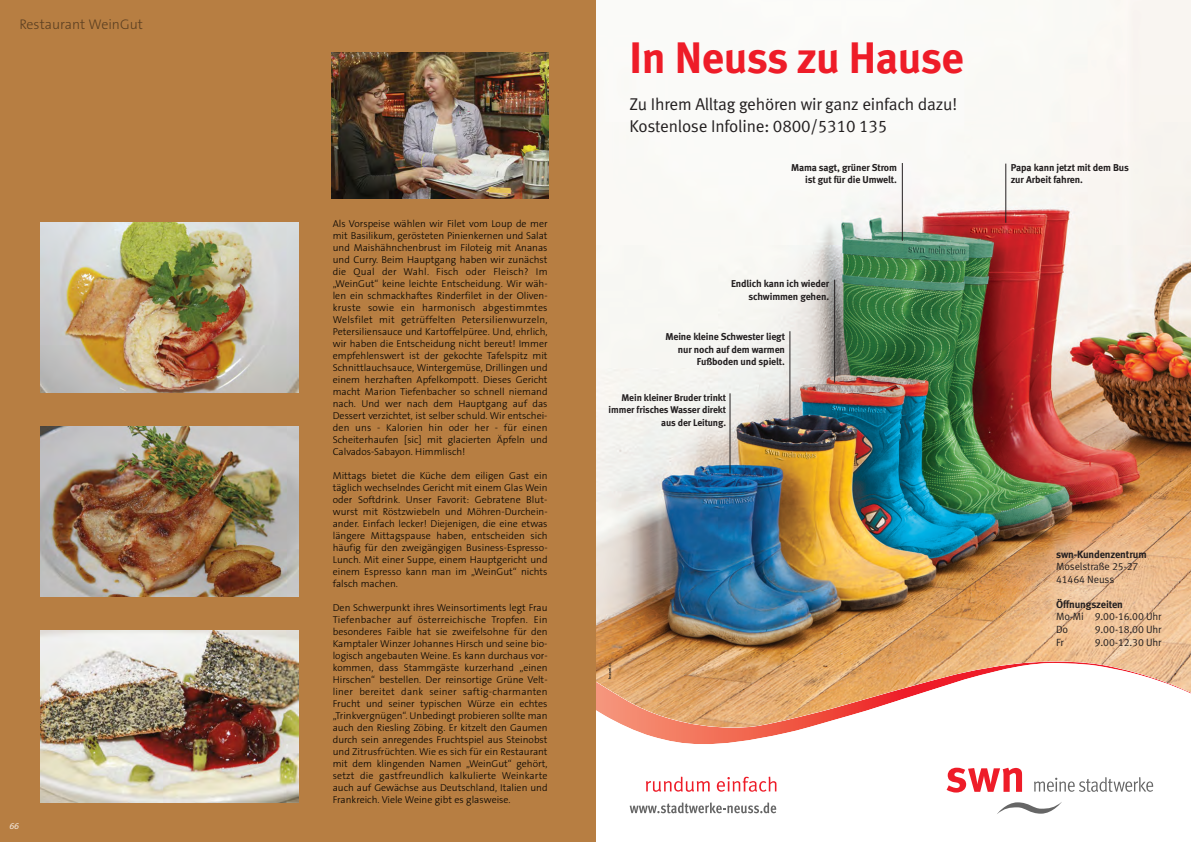
<style>
.page{position:relative;width:1191px;height:842px;background:#fff}
.page>*{position:absolute;margin:0;border:0;box-sizing:border-box;transform-origin:0 0}
.t1{font:44.1px "Meta Bold LF";letter-spacing:-.01em;color:#ee1c28}
.t2{font:17px/22.3px "Meta Normal LF";letter-spacing:-.01em;color:#231f20}
.t3{font:300 14px "The Sans B3";color:rgb(0 0 0/.5)}
.t4{font:10.5px/12.6px "Meta Normal LF";letter-spacing:-.01em;color:#231f20}
.t5{font:10.5px "Meta Bold LF";letter-spacing:-.01em;color:#231f20}
.t6{font:300 10px/12px "The Sans B3";color:#000;text-align:justify}
.t7{font:10px/12.5px "Meta Bold LF";letter-spacing:-.01em;color:#231f20;text-align:right}
.t8{font:9.7px/12.5px "Meta Bold LF";letter-spacing:-.01em;color:#231f20;text-align:right}
.t9{font:italic 9px "The Sans B5 Plain";color:rgb(255 255 255/.8)}
</style>
<div class="page">
<img style="left:596px;top:0;width:595px;height:659px">
<hr style="left:1005px;top:164px;width:1px;height:59px;background:#231f20">
<hr style="left:902px;top:163px;width:1px;height:78px;background:#231f20">
<hr style="left:834px;top:280px;width:1px;height:103px;background:#231f20">
<hr style="left:789px;top:331px;width:1px;height:94px;background:#231f20">
<hr style="left:729px;top:393px;width:1px;height:80px;background:#231f20">
<svg style="left:596px;top:659px;width:595px;height:2px"></svg>
<svg style="left:596px;top:661px;width:595px;height:83px"></svg>
<svg style="left:629px;top:802px;width:147px;height:11px"></svg>
<svg style="left:646px;top:777px;width:63px;height:15px"></svg>
<svg style="left:717px;top:777px;width:59px;height:15px"></svg>
<svg style="left:946px;top:768px;width:76px;height:24px"></svg>
<svg style="left:1034px;top:777px;width:119px;height:15px"></svg>
<svg style="left:997px;top:802px;width:65px;height:12px"></svg>
<div style="left:0;top:0;width:595px;height:842px;background:#b77e42"></div>
<img style="left:332px;top:53px;width:216px;height:145px">
<img style="left:40px;top:630px;width:258px;height:172px">
<img style="left:40px;top:222px;width:258px;height:170px">
<img style="left:41px;top:426px;width:257px;height:170px">
<h3 class="t3" style="left:19px;top:17px;width:125px">Restaurant WeinGut</h3>
<p class="t9" style="left:9px;top:821px;width:11px">66</p>
<p class="t6" style="left:333px;top:217px;width:216px">Als Vorspeise wählen wir Filet vom Loup de mer mit Basilikum, gerösteten Pinienkernen und Salat und Maishähnchenbrust im Filoteig mit Ananas und Curry. Beim Hauptgang haben wir zunächst die Qual der Wahl. Fisch oder Fleisch? Im „WeinGut“ keine leichte Entscheidung. Wir wäh&shy;len ein schmackhaftes Rinderfilet in der Oliven - kruste sowie ein harmonisch abgestimmtes Welsfilet mit getrüffelten Petersilien wurzeln, Petersiliensauce und Kartoffel püree. Und, ehrlich, wir haben die Entscheidung nicht bereut! Immer empfehlenswert ist der gekochte Tafelspitz mit Schnitt lauchsauce, Winter gemüse, Drillingen und einem herzhaften Apfel kompott. Dieses Gericht macht Marion Tiefen bacher so schnell niemand nach. Und wer nach dem Hauptgang auf das Dessert verzichtet, ist selber schuld. Wir entschei&shy;den uns - Kalorien hin oder her - für einen Scheiterhaufen [sic] mit glacierten Äpfeln und Calvados-Sabayon. Himmlisch!</p>
<p class="t6" style="left:333px;top:469px;width:216px">Mittags bietet die Küche dem eiligen Gast ein täglich wechselndes Gericht mit einem Glas Wein oder Softdrink. Unser Favorit: Gebratene Blut - wurst mit Röstzwiebeln und Möhren-Durchein - ander. Einfach lecker! Diejenigen, die eine etwas längere Mittagspause haben, entscheiden sich häufig für den zweigängigen Business-Espresso-Lunch. Mit einer Suppe, einem Hauptgericht und einem Espresso kann man im „WeinGut“ nichts falsch machen.</p>
<p class="t6" style="left:333px;top:601px;width:216px">Den Schwerpunkt ihres Weinsortiments legt Frau Tiefenbacher auf österreichische Tropfen. Ein besonderes Faible hat sie zweifelsohne für den Kamptaler Winzer Johannes Hirsch und seine bio&shy;logisch angebauten Weine. Es kann durchaus vor&shy;kommen, dass Stammgäste kurzerhand „einen Hirschen“ bestellen. Der reinsortige Grüne Velt - liner bereitet dank seiner saftig-charmanten Frucht und seiner typischen Würze ein echtes „Trinkvergnügen“. Unbedingt probieren sollte man auch den Riesling Zöbing. Er kitzelt den Gaumen durch sein anregendes Fruchtspiel aus Steinobst und Zitrusfrüchten. Wie es sich für ein Restaurant mit dem klingenden Namen „WeinGut“ gehört, setzt die gastfreundlich kalkulierte Weinkarte auch auf Gewächse aus Deutschland, Italien und Frankreich. Viele Weine gibt es glasweise.</p>
<h1 class="t1" style="left:629px;top:42px;width:336px">In Neuss zu Hause</h1>
<h2 class="t2" style="left:629px;top:94px;width:329px">Zu Ihrem Alltag gehören wir ganz einfach dazu!<br>Kostenlose Infoline: 0800/5310 135</h2>
<p class="t7" style="left:791px;top:162px;width:107px">Mama sagt, grüner Strom ist gut für die Umwelt.</p>
<p class="t7" style="left:731px;top:279px;width:100px">Endlich kann ich wieder schwimmen gehen.</p>
<p class="t7" style="left:665px;top:331px;width:121px">Meine kleine Schwester liegt nur noch auf dem warmen<br>Fußboden und spielt.</p>
<p class="t8" style="left:608px;top:392px;width:119px">Mein kleiner Bruder trinkt immer frisches Wasser direkt aus der Leitung.</p>
<p class="t7" style="left:1010px;top:162px;width:120px;text-align:left">Papa kann jetzt mit dem Bus zur Arbeit fahren.</p>
<p class="t5" style="left:1056px;top:550px;width:92px">swn-Kundenzentrum</p>
<p class="t4" style="left:1056px;top:561px;width:84px">Moselstraße 25-27<br>41464 Neuss</p>
<p class="t5" style="left:1056px;top:601px;width:68px">Öffnungszeiten</p>
<p class="t4" style="left:1056px;top:611px;width:107px">Mo-Mi 9.00-16.00 Uhr<br>Do</p>
<p class="t4" style="left:1094px;top:624px;width:68px">9.00-18.00 Uhr</p>
<p class="t4" style="left:1056px;top:637px;width:9px">Fr</p>
<p class="t4" style="left:1094px;top:637px;width:68px">9.00-12.30 Uhr</p>
</div>
